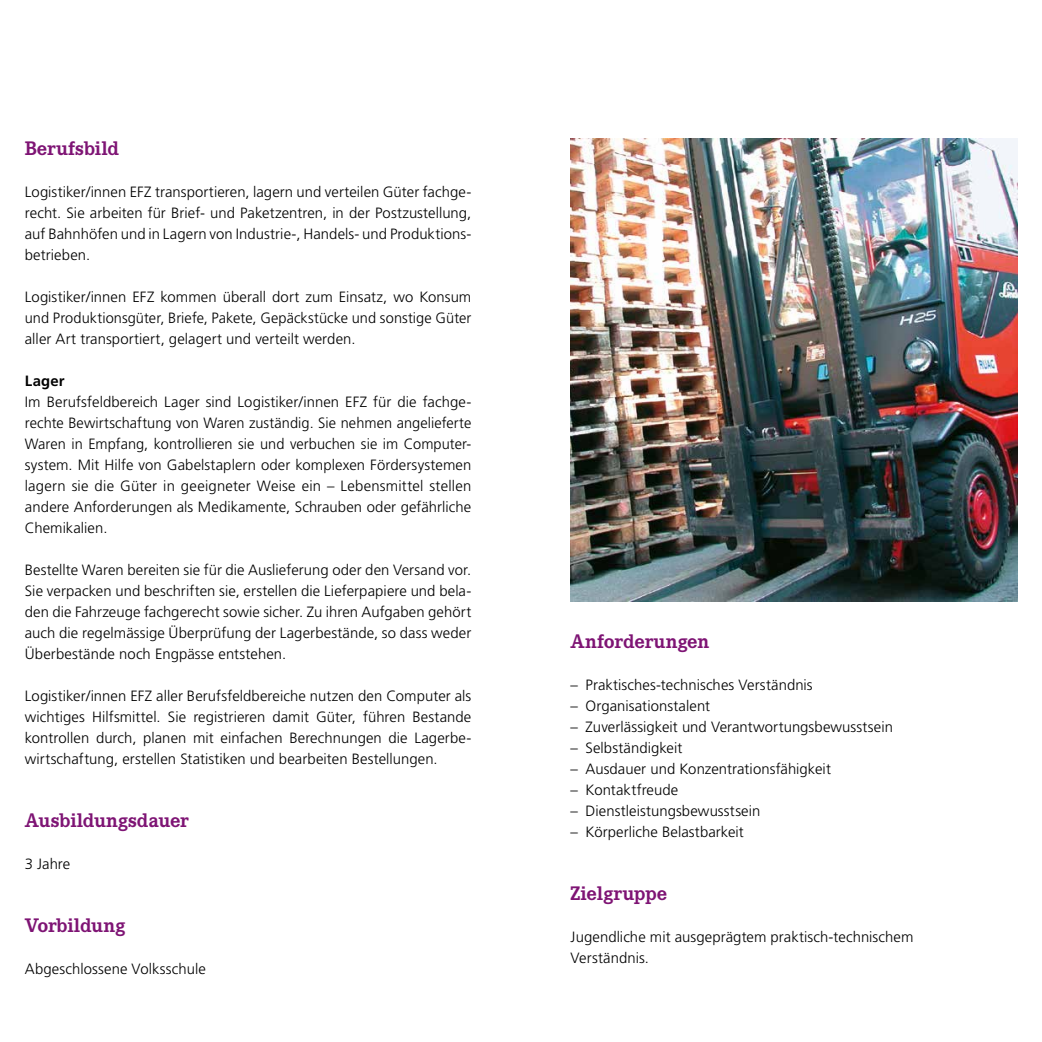
<style>
.page{position:relative;width:1042px;height:1042px;background:#fff}
.page>*{position:absolute;margin:0;border:0;box-sizing:border-box;transform-origin:0 0}
.t1{font:700 19.25px "Corporate EBQ";letter-spacing:-.01em;color:#7e1474}
.t2{font:300 14.88px/21px "Frutiger";letter-spacing:.005em;color:#000;text-align:justify}
.t3{font:700 14.88px "Frutiger";letter-spacing:.015em;color:#000}
</style>
<div class="page">
<img style="left:570px;top:139px;width:447px;height:462px">
<p class="t1" style="left:25px;top:136px;width:96px">Berufsbild</p>
<p class="t2" style="left:25px;top:181px;width:448px">Logistiker/innen EFZ transportieren, lagern und verteilen Güter fachge&shy;recht. Sie arbeiten für Brief- und Paketzentren, in der Postzustellung, auf Bahnhöfen und in Lagern von Industrie-, Handels- und Produktions&shy;betrieben.</p>
<p class="t2" style="left:25px;top:286px;width:448px">Logistiker/innen EFZ kommen überall dort zum Einsatz, wo Konsum und Produktionsgüter, Briefe, Pakete, Gepäckstücke und sonstige Güter aller Art transportiert, gelagert und verteilt werden.</p>
<p class="t3" style="left:25px;top:372px;width:41px">Lager</p>
<p class="t2" style="left:25px;top:391px;width:448px">Im Berufsfeldbereich Lager sind Logistiker/innen EFZ für die fachge&shy;rechte Bewirtschaftung von Waren zuständig. Sie nehmen angelieferte Waren in Empfang, kontrollieren sie und verbuchen sie im Computer&shy;system. Mit Hilfe von Gabelstaplern oder komplexen Fördersystemen lagern sie die Güter in geeigneter Weise ein – Lebensmittel stellen andere Anforderungen als Medikamente, Schrauben oder gefährliche Chemikalien.</p>
<p class="t2" style="left:25px;top:559px;width:448px">Bestellte Waren bereiten sie für die Auslieferung oder den Versand vor.<br>Sie verpacken und beschriften sie, erstellen die Lieferpapiere und bela&shy;den die Fahrzeuge fachgerecht sowie sicher. Zu ihren Aufgaben gehört auch die regelmässige Überprüfung der Lagerbestände, so dass weder Überbestände noch Engpässe entstehen.</p>
<p class="t2" style="left:25px;top:685px;width:448px">Logistiker/innen EFZ aller Berufsfeldbereiche nutzen den Computer als wichtiges Hilfsmittel. Sie registrieren damit Güter, führen Bestande kontrollen durch, planen mit einfachen Berechnungen die Lagerbe&shy;wirtschaftung, erstellen Statistiken und bearbeiten Bestellungen.</p>
<p class="t1" style="left:25px;top:808px;width:166px">Ausbildungsdauer</p>
<p class="t2" style="left:25px;top:853px;width:47px">3 Jahre</p>
<p class="t1" style="left:25px;top:913px;width:102px">Vorbildung</p>
<p class="t2" style="left:25px;top:958px;width:183px">Abgeschlossene Volksschule</p>
<p class="t1" style="left:570px;top:630px;width:140px">Anforderungen</p>
<p class="t2" style="left:570px;top:675px;width:244px">– Praktisches-technisches Verständnis</p>
<p class="t2" style="left:570px;top:696px;width:141px">– Organisationstalent</p>
<p class="t2" style="left:570px;top:717px;width:324px">– Zuverlässigkeit und Verantwortungsbewusstsein</p>
<p class="t2" style="left:570px;top:738px;width:113px">– Selbständigkeit</p>
<p class="t2" style="left:570px;top:759px;width:262px">– Ausdauer und Konzentrationsfähigkeit</p>
<p class="t2" style="left:570px;top:780px;width:109px">– Kontaktfreude</p>
<p class="t2" style="left:570px;top:801px;width:191px">– Dienstleistungsbewusstsein</p>
<p class="t2" style="left:570px;top:822px;width:175px">– Körperliche Belastbarkeit</p>
<p class="t1" style="left:570px;top:882px;width:98px">Zielgruppe</p>
<p class="t2" style="left:570px;top:927px;width:344px">Jugendliche mit ausgeprägtem praktisch-technischem<br>Verständnis.</p>
</div>
